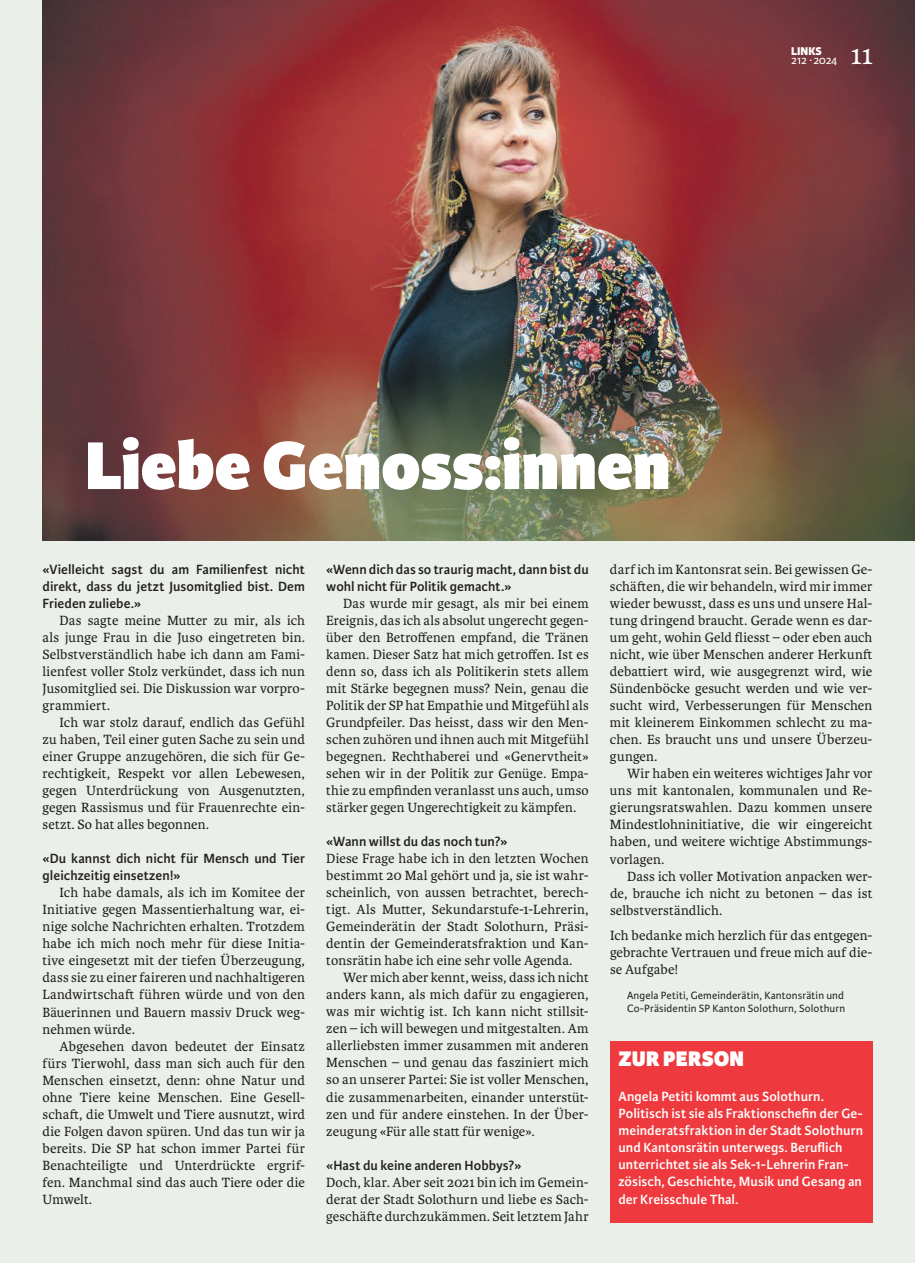
<style>
.page{position:relative;width:915px;height:1263px;background:#fff}
.page>*{position:absolute;margin:0;border:0;box-sizing:border-box;transform-origin:0 0}
.t1{font:800 72px "Karmina Sans";color:#fff}
.t2{font:28.5px "Karmina";color:#fff}
.t3{font:800 22.5px "Karmina Sans";letter-spacing:.01em;color:#fff}
.t4{font:14.25px/17px "Karmina";letter-spacing:.01em;color:#231f20;text-align:justify}
.t5{font:600 14.25px/17px "Karmina Sans";letter-spacing:.005em;color:#231f20}
.t6{font:600 14.25px/17px "Karmina Sans";letter-spacing:.005em;color:#fff}
.t7{font:12px "Karmina Sans";letter-spacing:-.015em;color:#fff}
.t8{font:800 12px "Karmina Sans";color:#fff}
.t9{font:11.25px/12.8px "Karmina Sans";letter-spacing:.015em;color:#231f20}
</style>
<div class="page">
<div style="left:0;top:0;width:914px;height:1263px;background:#eaf0e9"></div>
<img style="left:43px;top:0;width:871px;height:540px">
<div style="left:609px;top:1041px;width:263px;height:181px;background:#ee3a3e"></div>
<p class="t8" style="left:790px;top:44px;width:32px">LINKS</p>
<p class="t7" style="left:790px;top:53px;width:48px">212 ∙ 2024</p>
<h2 class="t2" style="left:850px;top:39px;width:24px">11</h2>
<h1 class="t1" style="left:85px;top:423px;width:586px">Liebe Genoss:innen</h1>
<p class="t5" style="left:43px;top:561px;width:264px;text-align:justify">«Vielleicht sagst du am Familienfest nicht direkt, dass du jetzt Jusomitglied bist. Dem Frieden zuliebe.»</p>
<p class="t4" style="left:43px;top:612px;width:264px;text-indent:17px">Das sagte meine Mutter zu mir, als ich als junge Frau in die Juso eingetreten bin.<br>Selbstverständlich habe ich dann am Fami&shy;lienfest voller Stolz verkündet, dass ich nun Jusomitglied sei. Die Diskussion war vorpro&shy;grammiert.</p>
<p class="t4" style="left:43px;top:714px;width:264px;text-indent:17px">Ich war stolz darauf, endlich das Gefühl zu haben, Teil einer guten Sache zu sein und einer Gruppe anzugehören, die sich für Ge&shy;rechtigkeit, Respekt vor allen Lebewesen, gegen Unterdrückung von Ausgenutzten, gegen Rassismus und für Frauenrechte ein&shy;setzt. So hat alles begonnen.</p>
<p class="t5" style="left:43px;top:850px;width:264px">«Du kannst dich nicht für Mensch und Tier gleichzeitig einsetzen!»</p>
<p class="t4" style="left:43px;top:884px;width:264px;text-indent:17px">Ich habe damals, als ich im Komitee der Initiative gegen Massentierhaltung war, ei&shy;nige solche Nachrichten erhalten. Trotzdem habe ich mich noch mehr für diese Initia&shy;tive eingesetzt mit der tiefen Überzeugung, dass sie zu einer faireren und nachhaltigeren Landwirtschaft führen würde und von den Bäuerinnen und Bauern massiv Druck weg&shy;nehmen würde.</p>
<p class="t4" style="left:43px;top:1038px;width:264px;text-indent:17px">Abgesehen davon bedeutet der Einsatz fürs Tierwohl, dass man sich auch für den Menschen einsetzt, denn: ohne Natur und ohne Tiere keine Menschen. Eine Gesell&shy;schaft, die Umwelt und Tiere ausnutzt, wird die Folgen davon spüren. Und das tun wir ja bereits. Die SP hat schon immer Partei für Benachteiligte und Unterdrückte ergrif&shy;fen. Manchmal sind das auch Tiere oder die Umwelt.</p>
<p class="t5" style="left:326px;top:561px;width:264px">«Wenn dich das so traurig macht, dann bist du wohl nicht für Politik gemacht.»</p>
<p class="t4" style="left:326px;top:595px;width:264px;text-indent:17px">Das wurde mir gesagt, als mir bei einem Ereignis, das ich als absolut ungerecht gegen&shy;über den Betroffenen empfand, die Tränen kamen. Dieser Satz hat mich getroffen. Ist es denn so, dass ich als Politikerin stets allem mit Stärke begegnen muss? Nein, genau die Politik der SP hat Empathie und Mitgefühl als Grundpfeiler. Das heisst, dass wir den Men&shy;schen zuhören und ihnen auch mit Mitgefühl begegnen. Rechthaberei und «Genervtheit» sehen wir in der Politik zur Genüge. Empa&shy;thie zu empfinden veranlasst uns auch, umso stärker gegen Ungerechtigkeit zu kämpfen.</p>
<p class="t5" style="left:326px;top:833px;width:183px">«Wann willst du das noch tun?»</p>
<p class="t4" style="left:326px;top:850px;width:264px">Diese Frage habe ich in den letzten Wochen bestimmt 20 Mal gehört und ja, sie ist wahr&shy;scheinlich, von aussen betrachtet, berech&shy;tigt. Als Mutter, Sekundarstufe-1-Lehrerin, Gemeinderätin der Stadt Solothurn, Präsi&shy;dentin der Gemeinderatsfraktion und Kan&shy;tonsrätin habe ich eine sehr volle Agenda.</p>
<p class="t4" style="left:326px;top:969px;width:264px;text-indent:17px">Wer mich aber kennt, weiss, dass ich nicht anders kann, als mich dafür zu engagieren, was mir wichtig ist. Ich kann nicht stillsit&shy;zen – ich will bewegen und mitgestalten. Am allerliebsten immer zusammen mit anderen Menschen – und genau das fasziniert mich so an unserer Partei: Sie ist voller Menschen, die zusammenarbeiten, einander unterstüt&shy;zen und für andere einstehen. In der Über&shy;zeugung «Für alle statt für wenige».</p>
<p class="t5" style="left:326px;top:1157px;width:196px">«Hast du keine anderen Hobbys?»</p>
<p class="t4" style="left:326px;top:1174px;width:264px">Doch, klar. Aber seit 2021 bin ich im Gemein&shy;derat der Stadt Solothurn und liebe es Sach&shy;geschäfte durchzukämmen. Seit letztem Jahr</p>
<p class="t4" style="left:609px;top:561px;width:264px">darf ich im Kantonsrat sein. Bei gewissen Ge&shy;schäften, die wir behandeln, wird mir immer wieder bewusst, dass es uns und unsere Hal&shy;tung dringend braucht. Gerade wenn es dar&shy;um geht, wohin Geld fliesst – oder eben auch nicht, wie über Menschen anderer Herkunft debattiert wird, wie ausgegrenzt wird, wie Sündenböcke gesucht werden und wie ver&shy;sucht wird, Verbesserungen für Menschen mit kleinerem Einkommen schlecht zu ma&shy;chen. Es braucht uns und unsere Überzeu&shy;gungen.</p>
<p class="t4" style="left:609px;top:765px;width:264px;text-indent:17px">Wir haben ein weiteres wichtiges Jahr vor uns mit kantonalen, kommunalen und Re&shy;gierungsratswahlen. Dazu kommen unsere Mindestlohninitiative, die wir eingereicht haben, und weitere wichtige Abstimmungs&shy;vorlagen.</p>
<p class="t4" style="left:609px;top:868px;width:264px;text-indent:17px">Dass ich voller Motivation anpacken wer&shy;de, brauche ich nicht zu betonen – das ist selbstverständlich.</p>
<p class="t4" style="left:609px;top:927px;width:264px">Ich bedanke mich herzlich für das entgegen&shy;gebrachte Vertrauen und freue mich auf die&shy;se Aufgabe!</p>
<p class="t9" style="left:626px;top:989px;width:220px">Angela Petiti, Gemeinderätin, Kantonsrätin und<br>Co-Präsidentin SP Kanton Solothurn, Solothurn</p>
<h3 class="t3" style="left:618px;top:1045px;width:127px">ZUR PERSON</h3>
<p class="t6" style="left:618px;top:1088px;width:246px">Angela Petiti kommt aus Solothurn.<br>Politisch ist sie als Fraktionschefin der Ge&shy;meinderatsfraktion in der Stadt Solothurn und Kantonsrätin unterwegs. Beruflich unterrichtet sie als Sek-1-Lehrerin Fran&shy;zösisch, Geschichte, Musik und Gesang an der Kreisschule Thal.</p>
</div>
